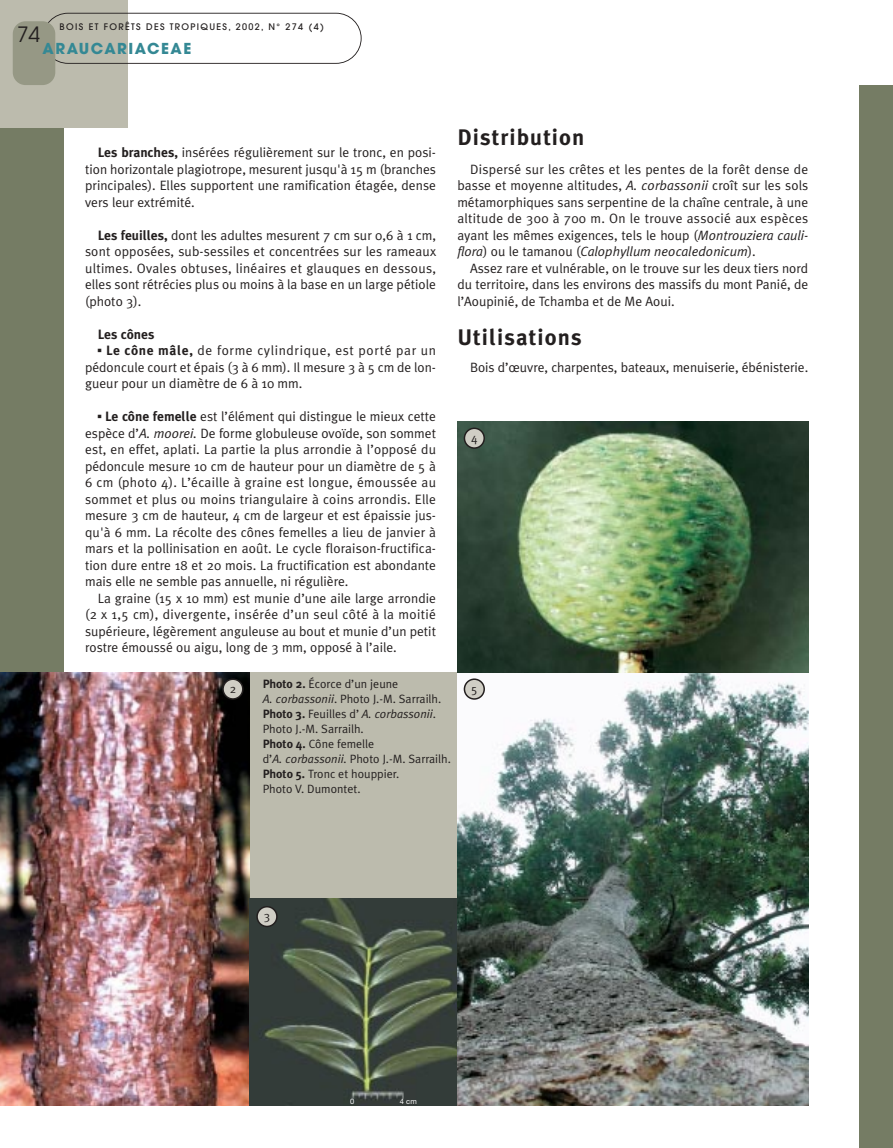
<style>
.page{position:relative;width:893px;height:1148px;background:#fff}
.page>*{position:absolute;margin:0;border:0;box-sizing:border-box;transform-origin:0 0}
.t1{font:700 22.5px "Meta Plus";letter-spacing:.05em;color:#231f1f}
.t2{font:21px "Avant Garde";color:#231f1f}
.t3{font:700 15px "Avant Garde";letter-spacing:.1em;color:#348894}
.t4{font:13.5px/16.5px "Meta Plus Normal";color:#231f1f;text-align:justify}
.t5{font:700 13.5px "Meta Plus";color:#231f1f}
.t6{font:12px/15px "Meta Plus Normal";color:#231f1f}
.t7{font:500 9px "Avant Garde";letter-spacing:.15em;color:#231f1f}
.t8{font:7.5px "Helvetica Neue";color:#fff}
.s1{font-family:"Meta Plus";font-weight:700}
.s2{font-family:"Universal Newswith Comm Pi"}
.s3{font-style:italic}
</style>
<div class="page">
<div style="left:0;top:0;width:64px;height:1106px;background:#757c64"></div>
<div style="left:859px;top:85px;width:33px;height:1062px;background:#757c64"></div>
<div style="left:0;top:0;width:128px;height:128px;background:#bcbbad"></div>
<div style="left:21px;top:672px;width:478px;height:296px;background:#bcbbad"></div>
<svg style="left:48px;top:13px;width:313px;height:51px"></svg>
<div style="left:13px;top:21px;width:42px;height:64px;background:#969885;border-radius:13px"></div>
<img style="left:0;top:672px;width:250px;height:434px">
<img style="left:250px;top:898px;width:207px;height:208px">
<img style="left:457px;top:672px;width:351px;height:434px">
<img style="left:457px;top:421px;width:351px;height:251px">
<svg style="left:222px;top:678px;width:21px;height:21px"></svg>
<svg style="left:256px;top:906px;width:21px;height:21px"></svg>
<svg style="left:463px;top:427px;width:22px;height:22px"></svg>
<svg style="left:463px;top:678px;width:22px;height:21px"></svg>
<h2 class="t2" style="left:17px;top:26px;width:25px">74</h2>
<p class="t7" style="left:60px;top:23px;width:266px">BOIS ET FORÊTS DES TROPIQUES, 2002, N° 274 (4)</p>
<p class="t3" style="left:43px;top:43px;width:150px">ARAUCARIACEAE</p>
<p class="t4" style="left:85px;top:145px;width:352px;text-indent:13px"><span class="s1">Les branches,</span> insérées régulièrement sur le tronc, en posi&shy;tion horizontale plagiotrope, mesurent jusqu'à 15 m (branches principales). Elles supportent une ramification étagée, dense vers leur extrémité.</p>
<p class="t4" style="left:85px;top:228px;width:352px;text-indent:13px"><span class="s1">Les feuilles,</span> dont les adultes mesurent 7 cm sur 0,6 à 1 cm, sont opposées, sub-sessiles et concentrées sur les rameaux ultimes. Ovales obtuses, linéaires et glauques en dessous, elles sont rétrécies plus ou moins à la base en un large pétiole (photo 3).</p>
<p class="t5" style="left:98px;top:329px;width:58px">Les cônes</p>
<p class="t4" style="left:85px;top:343px;width:352px;text-indent:13px"><span class="s2">▪</span> <span class="s1">Le cône mâle,</span> de forme cylindrique, est porté par un pédoncule court et épais (3 à 6 mm). Il mesure 3 à 5 cm de lon&shy;gueur pour un diamètre de 6 à 10 mm.</p>
<p class="t4" style="left:85px;top:409px;width:352px;text-indent:13px"><span class="s2">▪</span> <span class="s1">Le cône femelle</span> est l’élément qui distingue le mieux cette espèce d’<span class="s3">A. moorei.</span> De forme globuleuse ovoïde, son sommet est, en effet, aplati. La partie la plus arrondie à l’opposé du pédoncule mesure 10 cm de hauteur pour un diamètre de 5 à 6 cm (photo 4). L’écaille à graine est longue, émoussée au sommet et plus ou moins triangulaire à coins arrondis. Elle mesure 3 cm de hauteur, 4 cm de largeur et est épaissie jus&shy;qu'à 6 mm. La récolte des cônes femelles a lieu de janvier à mars et la pollinisation en août. Le cycle floraison-fructifica&shy;tion dure entre 18 et 20 mois. La fructification est abondante mais elle ne semble pas annuelle, ni régulière.</p>
<p class="t4" style="left:85px;top:591px;width:352px;text-indent:13px">La graine (15 x 10 mm) est munie d’une aile large arrondie (2 x 1,5 cm), divergente, insérée d’un seul côté à la moitié supérieure, légèrement anguleuse au bout et munie d’un petit rostre émoussé ou aigu, long de 3 mm, opposé à l’aile.</p>
<h1 class="t1" style="left:457px;top:129px;width:129px">Distribution</h1>
<p class="t4" style="left:457px;top:162px;width:352px;text-indent:13px">Dispersé sur les crêtes et les pentes de la forêt dense de basse et moyenne altitudes, <span class="s3">A. corbassonii</span> croît sur les sols métamorphiques sans serpentine de la chaîne centrale, à une altitude de 300 à 700 m. On le trouve associé aux espèces ayant les mêmes exigences, tels le houp (<span class="s3">Montrouziera cauli&shy;flora</span>) ou le tamanou (<span class="s3">Calophyllum neocaledonicum</span>).</p>
<p class="t4" style="left:457px;top:261px;width:352px;text-indent:13px">Assez rare et vulnérable, on le trouve sur les deux tiers nord du territoire, dans les environs des massifs du mont Panié, de l’Aoupinié, de Tchamba et de Me Aoui.</p>
<h1 class="t1" style="left:457px;top:328px;width:126px">Utilisations</h1>
<p class="t4" style="left:470px;top:360px;width:340px">Bois d’œuvre, charpentes, bateaux, menuiserie, ébénisterie.</p>
<p class="t6" style="left:471px;top:431px;width:8px">4</p>
<p class="t6" style="left:230px;top:682px;width:8px">2</p>
<p class="t6" style="left:263px;top:677px;width:190px"><span class="s1">Photo 2.</span> Écorce d’un jeune<br><span class="s3">A. corbassonii</span>. Photo J.-M. Sarrailh.<br><span class="s1">Photo 3.</span> Feuilles d’ <span class="s3">A. corbassonii</span>.<br>Photo J.-M. Sarrailh.<br><span class="s1">Photo 4.</span> Cône femelle<br>d’<span class="s3">A. corbassonii.</span> Photo J.-M. Sarrailh.<br><span class="s1">Photo 5.</span> Tronc et houppier.<br>Photo V. Dumontet.</p>
<p class="t6" style="left:471px;top:682px;width:8px">5</p>
<p class="t6" style="left:264px;top:909px;width:8px">3</p>
<p class="t8" style="left:350px;top:1098px;width:6px">0</p>
<p class="t8" style="left:400px;top:1098px;width:18px">4 cm</p>
</div>
